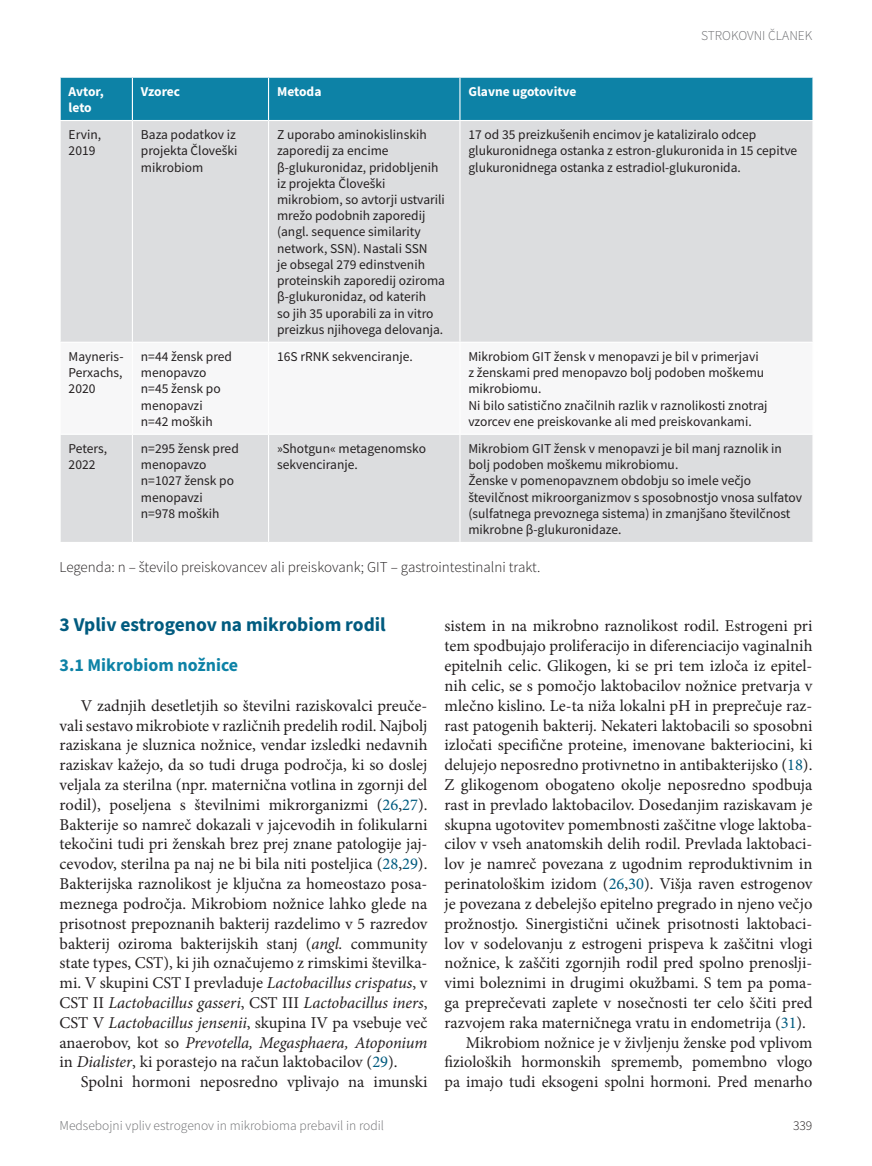
<style>
.page{position:relative;width:872px;height:1166px;background:#fff}
.page>*{position:absolute;margin:0;border:0;box-sizing:border-box;transform-origin:0 0}
.t1{font:700 19.5px "Source Sans Pro";color:#005b7f}
.t2{font:700 18px "Source Sans Pro";color:#0d82a6}
.t3{font:16.5px/19.8px "Minion Pro";color:#231f20;text-align:justify}
.t4{font:300 15px "Source Sans Pro";color:#231f20}
.t5{font:13.5px/16.2px "Source Sans Pro";color:#231f20}
.t6{font:300 13.5px "Source Sans Pro";color:#6c6d70}
.t7{font:700 13.5px/16.2px "Source Sans Pro";color:#fff}
.t8{font:300 13.5px "Source Sans Pro";color:#231f20}
.s1{color:#005b7f}
.s2{font-style:italic}
</style>
<div class="page">
<div style="left:61px;top:78px;width:751px;height:42px;background:#0d82a6"></div>
<div style="left:61px;top:121px;width:751px;height:420px;background:#dcdddf"></div>
<svg style="left:61px;top:343px;width:751px;height:90px"></svg>
<hr style="left:132px;top:78px;width:1px;height:42px;background:#fff">
<hr style="left:268px;top:78px;width:1px;height:42px;background:#fff">
<hr style="left:459px;top:78px;width:1px;height:42px;background:#fff">
<hr style="left:132px;top:121px;width:1px;height:220px;background:#fff">
<hr style="left:268px;top:121px;width:1px;height:220px;background:#fff">
<hr style="left:459px;top:121px;width:1px;height:220px;background:#fff">
<hr style="left:132px;top:343px;width:1px;height:90px;background:#fff">
<hr style="left:268px;top:343px;width:1px;height:90px;background:#fff">
<hr style="left:459px;top:343px;width:1px;height:90px;background:#fff">
<hr style="left:132px;top:434px;width:1px;height:107px;background:#fff">
<hr style="left:268px;top:434px;width:1px;height:107px;background:#fff">
<hr style="left:459px;top:434px;width:1px;height:107px;background:#fff">
<hr style="left:60px;top:341px;width:72px;height:2px;background:#fff">
<hr style="left:132px;top:341px;width:136px;height:2px;background:#fff">
<hr style="left:268px;top:341px;width:192px;height:2px;background:#fff">
<hr style="left:460px;top:341px;width:353px;height:2px;background:#fff">
<hr style="left:60px;top:433px;width:72px;height:1px;background:#fff">
<hr style="left:132px;top:433px;width:136px;height:1px;background:#fff">
<hr style="left:268px;top:433px;width:192px;height:1px;background:#fff">
<hr style="left:460px;top:433px;width:353px;height:1px;background:#fff">
<p class="t6" style="left:701px;top:27px;width:113px">STROKOVNI ČLANEK</p>
<p class="t7" style="left:69px;top:83px;width:37px">Avtor, leto</p>
<p class="t7" style="left:141px;top:83px;width:41px">Vzorec</p>
<p class="t7" style="left:277px;top:83px;width:46px">Metoda</p>
<p class="t7" style="left:468px;top:83px;width:110px">Glavne ugotovitve</p>
<p class="t5" style="left:69px;top:126px;width:34px">Ervin,<br>2019</p>
<p class="t5" style="left:141px;top:126px;width:98px">Baza podatkov iz projekta Človeški mikrobiom</p>
<p class="t5" style="left:277px;top:126px;width:169px">Z uporabo aminokislinskih zaporedij za encime β-glukuronidaz, pridobljenih iz projekta Človeški mikrobiom, so avtorji ustvarili mrežo podobnih zaporedij (angl. sequence similarity network, SSN). Nastali SSN<br>je obsegal 279 edinstvenih proteinskih zaporedij oziroma β-glukuronidaz, od katerih<br>so jih 35 uporabili za in vitro preizkus njihovega delovanja.</p>
<p class="t5" style="left:468px;top:126px;width:330px">17 od 35 preizkušenih encimov je kataliziralo odcep glukuronidnega ostanka z estron-glukuronida in 15 cepitve glukuronidnega ostanka z estradiol-glukuronida.</p>
<p class="t5" style="left:69px;top:348px;width:56px;text-align:justify">Mayneris-Perxachs, 2020</p>
<p class="t5" style="left:141px;top:348px;width:93px">n=44 žensk pred menopavzo n=45 žensk po menopavzi n=42 moških</p>
<p class="t5" style="left:277px;top:348px;width:137px">16S rRNK sekvenciranje.</p>
<p class="t5" style="left:468px;top:348px;width:300px">Mikrobiom GIT žensk v menopavzi je bil v primerjavi z ženskami pred menopavzo bolj podoben moškemu mikrobiomu.<br>Ni bilo satistično značilnih razlik v raznolikosti znotraj vzorcev ene preiskovanke ali med preiskovankami.</p>
<p class="t5" style="left:69px;top:440px;width:40px">Peters,<br>2022</p>
<p class="t5" style="left:141px;top:440px;width:99px">n=295 žensk pred menopavzo n=1027 žensk po menopavzi n=978 moških</p>
<p class="t5" style="left:277px;top:440px;width:150px">»Shotgun« metagenomsko sekvenciranje.</p>
<p class="t5" style="left:468px;top:440px;width:335px">Mikrobiom GIT žensk v menopavzi je bil manj raznolik in bolj podoben moškemu mikrobiomu.<br>Ženske v pomenopavznem obdobju so imele večjo številčnost mikroorganizmov s sposobnostjo vnosa sulfatov (sulfatnega prevoznega sistema) in zmanjšano številčnost mikrobne β-glukuronidaze.</p>
<p class="t4" style="left:60px;top:558px;width:482px">Legenda: n – število preiskovancev ali preiskovank; GIT – gastrointestinalni trakt.</p>
<p class="t1" style="left:60px;top:611px;width:328px">3 Vpliv estrogenov na mikrobiom rodil</p>
<p class="t2" style="left:60px;top:652px;width:180px">3.1 Mikrobiom nožnice</p>
<p class="t3" style="left:60px;top:695px;width:369px;text-indent:21px">V zadnjih desetletjih so številni raziskovalci preuče&shy;vali sestavo mikrobiote v različnih predelih rodil. Najbolj raziskana je sluznica nožnice, vendar izsledki nedavnih raziskav kažejo, da so tudi druga področja, ki so doslej veljala za sterilna (npr. maternična votlina in zgornji del rodil), poseljena s številnimi mikrorganizmi (<span class="s1">26</span>,<span class="s1">27</span>).<br>Bakterije so namreč dokazali v jajcevodih in folikularni tekočini tudi pri ženskah brez prej znane patologije jaj&shy;cevodov, sterilna pa naj ne bi bila niti posteljica (<span class="s1">28</span>,<span class="s1">29</span>).<br>Bakterijska raznolikost je ključna za homeostazo posa&shy;meznega področja. Mikrobiom nožnice lahko glede na prisotnost prepoznanih bakterij razdelimo v 5 razredov bakterij oziroma bakterijskih stanj (<span class="s2">angl.</span> community state types, CST), ki jih označujemo z rimskimi številka&shy;mi. V skupini CST I prevladuje <span class="s2">Lactobacillus crispatus</span>, v CST II <span class="s2">Lactobacillus gasseri</span>, CST III <span class="s2">Lactobacillus iners</span>, CST V <span class="s2">Lactobacillus jensenii</span>, skupina IV pa vsebuje več anaerobov, kot so <span class="s2">Prevotella, Megasphaera, Atoponium </span>in <span class="s2">Dialister</span>, ki porastejo na račun laktobacilov (<span class="s1">29</span>).</p>
<p class="t3" style="left:81px;top:1071px;width:348px">Spolni hormoni neposredno vplivajo na imunski</p>
<p class="t6" style="left:60px;top:1116px;width:326px">Medsebojni vpliv estrogenov in mikrobioma prebavil in rodil</p>
<p class="t3" style="left:444px;top:616px;width:369px">sistem in na mikrobno raznolikost rodil. Estrogeni pri</p>
<p class="t3" style="left:444px;top:636px;width:369px">tem spodbujajo proliferacijo in diferenciacijo vaginalnih</p>
<p class="t3" style="left:444px;top:655px;width:369px">epitelnih celic. Glikogen, ki se pri tem izloča iz epitel-</p>
<p class="t3" style="left:444px;top:675px;width:369px">nih celic, se s pomočjo laktobacilov nožnice pretvarja v</p>
<p class="t3" style="left:444px;top:695px;width:369px">mlečno kislino. Le-ta niža lokalni pH in preprečuje raz-</p>
<p class="t3" style="left:444px;top:715px;width:369px">rast patogenih bakterij. Nekateri laktobacili so sposobni</p>
<p class="t3" style="left:444px;top:735px;width:369px">izločati specifične proteine, imenovane bakteriocini, ki</p>
<p class="t3" style="left:444px;top:754px;width:369px">delujejo neposredno protivnetno in antibakterijsko (<span class="s1">18</span>).</p>
<p class="t3" style="left:444px;top:774px;width:369px">Z glikogenom obogateno okolje neposredno spodbuja</p>
<p class="t3" style="left:444px;top:794px;width:369px">rast in prevlado laktobacilov. Dosedanjim raziskavam je</p>
<p class="t3" style="left:444px;top:814px;width:369px">skupna ugotovitev pomembnosti zaščitne vloge laktoba-</p>
<p class="t3" style="left:444px;top:834px;width:369px">cilov v vseh anatomskih delih rodil. Prevlada laktobaci-</p>
<p class="t3" style="left:444px;top:853px;width:369px">lov je namreč povezana z ugodnim reproduktivnim in</p>
<p class="t3" style="left:444px;top:873px;width:369px">perinatološkim izidom (<span class="s1">26</span>,<span class="s1">30</span>). Višja raven estrogenov</p>
<p class="t3" style="left:444px;top:893px;width:369px">je povezana z debelejšo epitelno pregrado in njeno večjo</p>
<p class="t3" style="left:444px;top:913px;width:369px">prožnostjo. Sinergistični učinek prisotnosti laktobaci-</p>
<p class="t3" style="left:444px;top:933px;width:369px">lov v sodelovanju z estrogeni prispeva k zaščitni vlogi</p>
<p class="t3" style="left:444px;top:952px;width:369px">nožnice, k zaščiti zgornjih rodil pred spolno prenoslji-</p>
<p class="t3" style="left:444px;top:972px;width:369px">vimi boleznimi in drugimi okužbami. S tem pa poma-</p>
<p class="t3" style="left:444px;top:992px;width:369px">ga preprečevati zaplete v nosečnosti ter celo ščiti pred</p>
<p class="t3" style="left:444px;top:1012px;width:363px">razvojem raka materničnega vratu in endometrija (<span class="s1">31</span>).</p>
<p class="t3" style="left:466px;top:1032px;width:348px">Mikrobiom nožnice je v življenju ženske pod vplivom</p>
<p class="t3" style="left:444px;top:1051px;width:369px">fizioloških hormonskih sprememb, pomembno vlogo</p>
<p class="t3" style="left:444px;top:1071px;width:369px">pa imajo tudi eksogeni spolni hormoni. Pred menarho</p>
<p class="t8" style="left:793px;top:1116px;width:21px">339</p>
</div>
